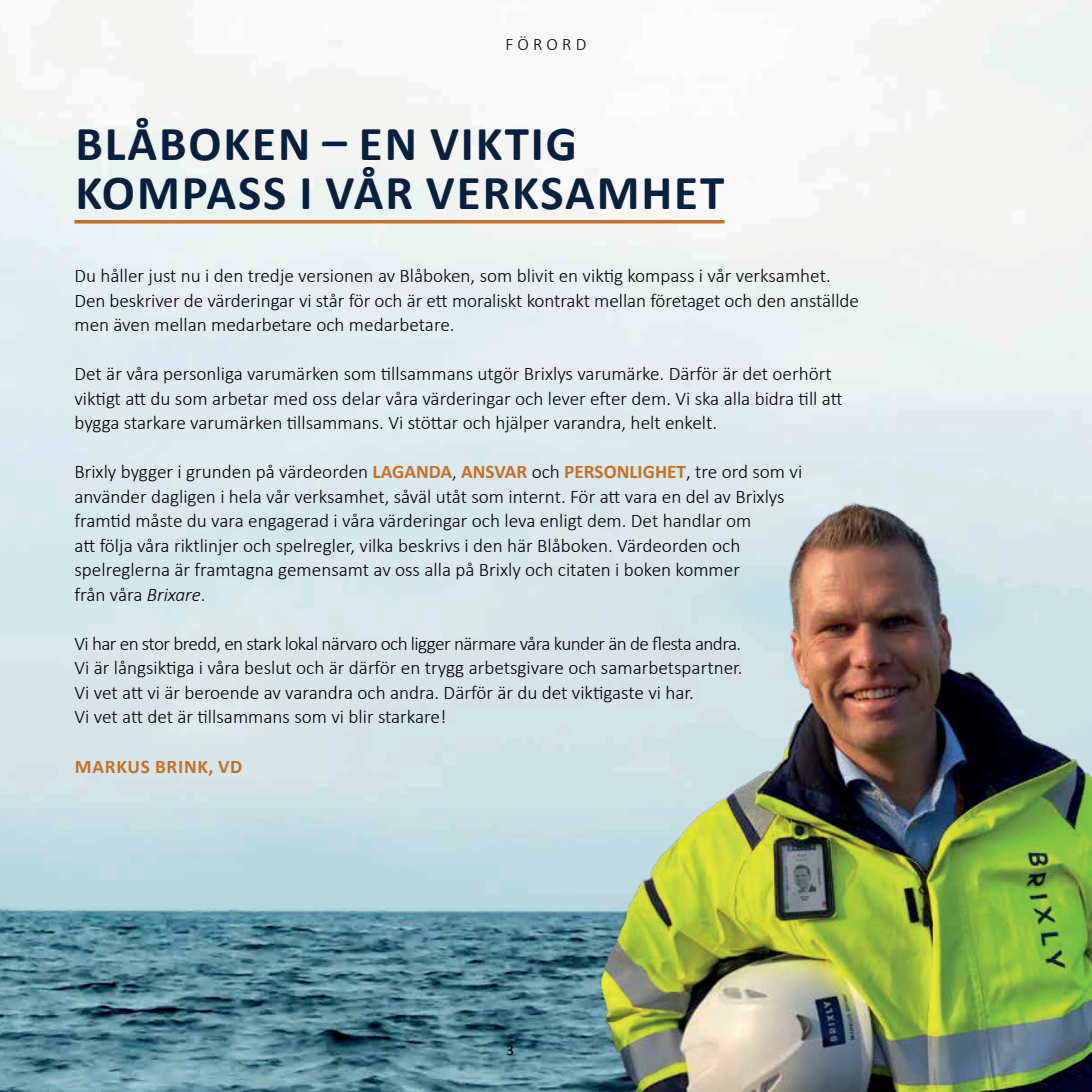
<style>
.page{position:relative;width:1092px;height:1092px;background:#fff}
.page>*{position:absolute;margin:0;border:0;box-sizing:border-box;transform-origin:0 0}
.t1{font:700 49px/49px "Calibri";letter-spacing:.04em;color:#07203e}
.t2{font:300 19.25px/24.5px "Calibri";color:#000001}
.t3{font:700 19.25px "Calibri";letter-spacing:.04em;color:#c67027}
.t4{font:300 17.5px "Calibri";letter-spacing:.24em;color:#000001}
.t5{font:15.75px "Calibri";color:#000001}
.s1{font-weight:700;color:#c67127}
.s2{font-style:italic}
</style>
<div class="page">
<img style="left:0;top:0;width:1091px;height:1091px">
<img style="left:598px;top:472px;width:493px;height:619px">
<hr style="left:74px;top:220px;width:650px;height:3px;background:#c67027">
<p class="t4" style="left:505px;top:33px;width:82px">FÖRORD</p>
<h1 class="t1" style="left:75px;top:119px;width:650px">BLÅBOKEN – EN VIKTIG<br>KOMPASS I VÅR VERKSAMHET</h1>
<p class="t2" style="left:74px;top:263px;width:786px">Du håller just nu i den tredje versionen av Blåboken, som blivit en viktig kompass i vår verksamhet.<br>Den beskriver de värderingar vi står för och är ett moraliskt kontrakt mellan företaget och den anställde men även mellan medarbetare och medarbetare.</p>
<p class="t2" style="left:74px;top:361px;width:769px">Det är våra personliga varumärken som tillsammans utgör Brixlys varumärke. Därför är det oerhört viktigt att du som arbetar med oss delar våra värderingar och lever efter dem. Vi ska alla bidra till att bygga starkare varumärken tillsammans. Vi stöttar och hjälper varandra, helt enkelt.</p>
<p class="t2" style="left:74px;top:459px;width:729px">Brixly bygger i grunden på värdeorden <span class="s1">LAGANDA</span>, <span class="s1">ANSVAR</span> och <span class="s1">PERSONLIGHET</span>, tre ord som vi använder dagligen i hela vår verksamhet, såväl utåt som internt. För att vara en del av Brixlys framtid måste du vara engagerad i våra värderingar och leva enligt dem. Det handlar om<br>att följa våra riktlinjer och spelregler, vilka beskrivs i den här Blåboken. Värdeorden och spelreglerna är framtagna gemensamt av oss alla på Brixly och citaten i boken kommer<br>från våra <span class="s2">Brixare</span>.</p>
<p class="t2" style="left:74px;top:631px;width:669px">Vi har en stor bredd, en stark lokal närvaro och ligger närmare våra kunder än de flesta andra.<br>Vi är långsiktiga i våra beslut och är därför en trygg arbetsgivare och samarbetspartner.<br>Vi vet att vi är beroende av varandra och andra. Därför är du det viktigaste vi har.<br>Vi vet att det är tillsammans som vi blir starkare!</p>
<p class="t3" style="left:75px;top:753px;width:169px">MARKUS BRINK, VD</p>
<p class="t5" style="left:506px;top:1039px;width:9px">3</p>
</div>
